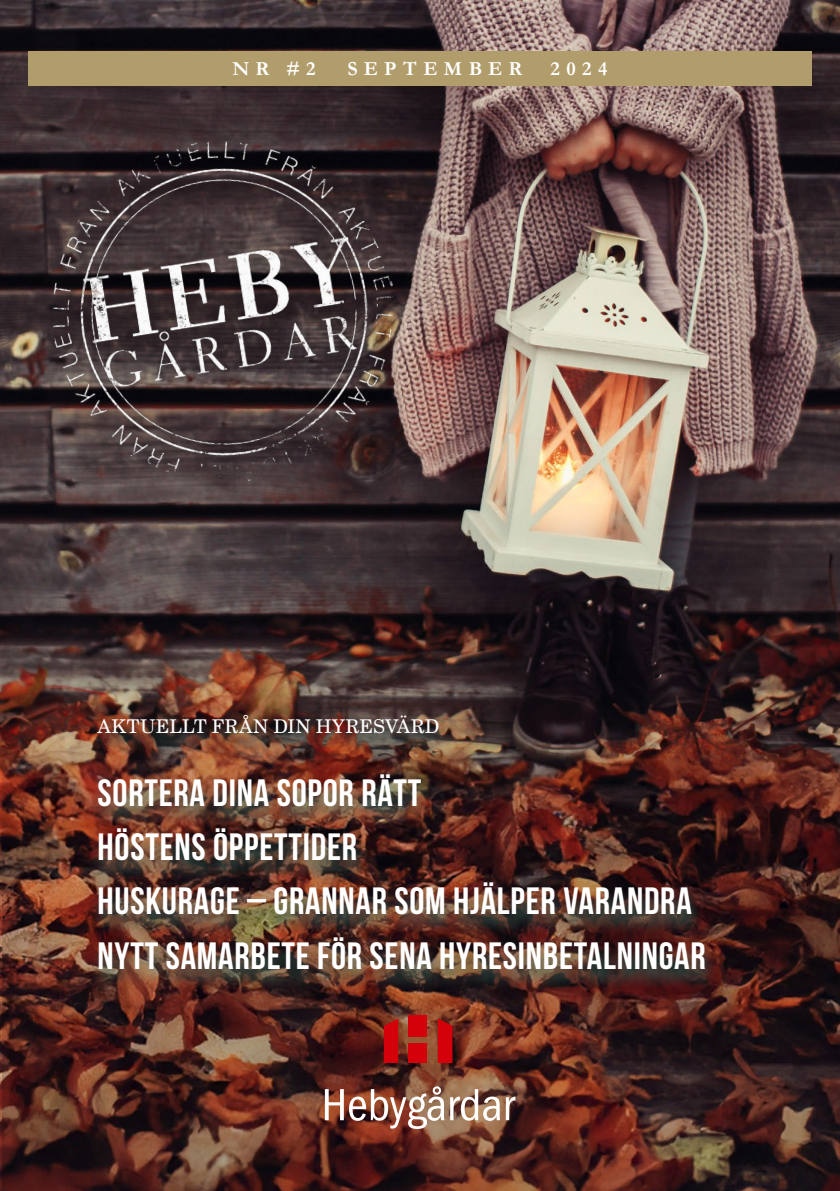
<style>
.page{position:relative;width:840px;height:1191px;background:#fff}
.page>*{position:absolute;margin:0;border:0;box-sizing:border-box;transform-origin:0 0}
.t1{font:700 38px/54.4px "Bebas Neue";letter-spacing:.02em;color:#fff}
.t2{font:700 20px "Garamond";letter-spacing:.315em;color:#fff}
.t3{font:19px "Century Regular SWFTE";letter-spacing:.015em;color:#fff}
</style>
<div class="page">
<img style="left:0;top:0;width:839px;height:1191px">
<img style="left:3px;top:564px;width:836px;height:627px">
<div style="left:90px;top:716px;width:627px;height:275px;background:#456b5d;opacity:.8"></div>
<svg style="left:325px;top:1089px;width:18px;height:31px"></svg>
<img style="left:349px;top:1086px;width:95px;height:43px">
<svg style="left:450px;top:1089px;width:65px;height:31px"></svg>
<div style="left:408px;top:1015px;width:19px;height:21px;background:#d4000a"></div>
<div style="left:408px;top:1043px;width:19px;height:20px;background:#d4000a"></div>
<svg style="left:383px;top:1018px;width:15px;height:45px"></svg>
<svg style="left:437px;top:1018px;width:15px;height:45px"></svg>
<div style="left:31px;top:121px;width:383px;height:373px;background:#000;opacity:.5"></div>
<img style="left:39px;top:140px;width:368px;height:354px">
<div style="left:28px;top:51px;width:783px;height:34px;background:#b19d6c"></div>
<p class="t2" style="left:232px;top:56px;width:85px">NR #2</p>
<p class="t2" style="left:347px;top:56px;width:176px">SEPTEMBER</p>
<p class="t2" style="left:550px;top:56px;width:59px">2024</p>
<p class="t3" style="left:98px;top:715px;width:343px">AKTUELLT FRÅN DIN HYRESVÄRD</p>
<p class="t1" style="left:98px;top:764px;width:609px">SORTERA DINA SOPOR RÄTT<br>HÖSTENS ÖPPETTIDER<br>HUSKURAGE – GRANNAR SOM HJÄLPER VARANDRA<br>NYTT SAMARBETE FÖR SENA HYRESINBETALNINGAR</p>
</div>
